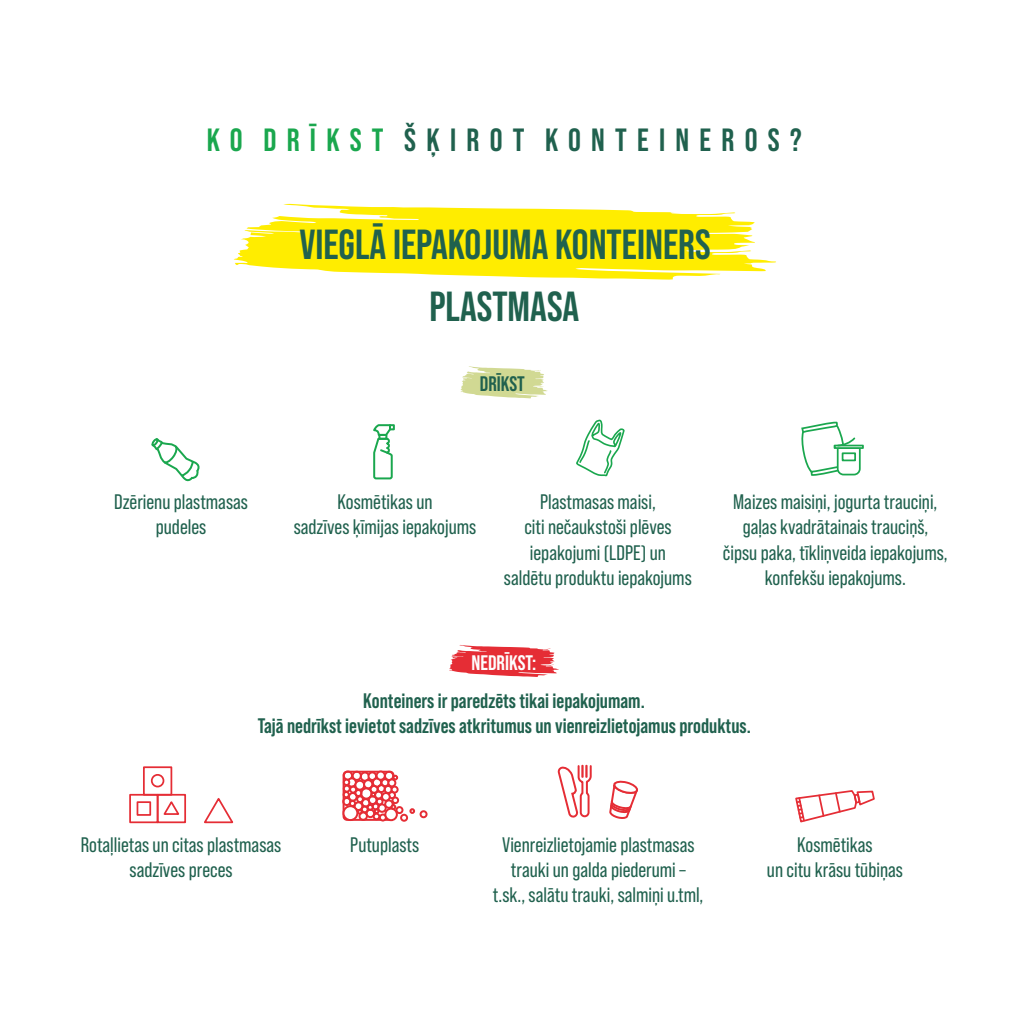
<style>
.page{position:relative;width:1010px;height:1010px;background:#fff}
.page>*{position:absolute;margin:0;border:0;box-sizing:border-box;transform-origin:0 0}
.t1{font:700 42px "Bebas Neue Pro";color:#20614e}
.t2{font:700 32.2px "Bebas Neue Pro";letter-spacing:.32em;color:#20614e}
.t3{font:21px/25.2px "Bebas Neue Pro";color:#20614e;text-align:center}
.t4{font:700 21px/25.2px "Bebas Neue Pro";color:#20614e;text-align:center}
.t5{font:700 21px "Bebas Neue Pro";color:#fefefe}
.s1{color:#1aa74e}
</style>
<div class="page">
<svg style="left:460px;top:366px;width:87px;height:32px"></svg>
<svg style="left:449px;top:645px;width:110px;height:32px"></svg>
<svg style="left:151px;top:438px;width:49px;height:44px"></svg>
<svg style="left:576px;top:420px;width:49px;height:56px"></svg>
<svg style="left:801px;top:421px;width:63px;height:55px"></svg>
<div style="left:841px;top:452px;width:15px;height:9px;border:2px solid #1aa74e"></div>
<svg style="left:557px;top:764px;width:81px;height:55px"></svg>
<svg style="left:373px;top:424px;width:22px;height:56px"></svg>
<svg style="left:795px;top:790px;width:80px;height:33px"></svg>
<div style="left:129px;top:794px;width:29px;height:29px;border:2px solid #e52d35"></div>
<div style="left:157px;top:794px;width:29px;height:29px;border:2px solid #e52d35"></div>
<div style="left:143px;top:766px;width:29px;height:29px;border:2px solid #e52d35"></div>
<svg style="left:204px;top:798px;width:30px;height:26px"></svg>
<svg style="left:163px;top:801px;width:17px;height:14px"></svg>
<div style="left:137px;top:801px;width:14px;height:15px;border:2px solid #e52d35"></div>
<div style="left:151px;top:774px;width:13px;height:13px;border:2px solid #e52d35;border-radius:50%"></div>
<div style="left:342px;top:770px;width:52px;height:51px;border:2px solid #e52d35;border-radius:3px"></div>
<div style="left:343px;top:770px;width:10px;height:11px;border:2px solid #e52d35;border-radius:50%"></div>
<div style="left:352px;top:770px;width:10px;height:11px;border:2px solid #e52d35;border-radius:50%"></div>
<svg style="left:347px;top:777px;width:10px;height:10px"></svg>
<div style="left:354px;top:780px;width:11px;height:10px;background:#fff;border:2px solid #e52d35;border-radius:50%"></div>
<div style="left:360px;top:771px;width:10px;height:10px;border:2px solid #e52d35;border-radius:50%"></div>
<div style="left:363px;top:779px;width:10px;height:10px;background:#fff;border:2px solid #e52d35;border-radius:50%"></div>
<div style="left:367px;top:771px;width:10px;height:10px;background:#fff;border:2px solid #e52d35;border-radius:50%"></div>
<div style="left:372px;top:777px;width:10px;height:10px;background:#fff;border:2px solid #e52d35;border-radius:50%"></div>
<div style="left:376px;top:770px;width:10px;height:11px;background:#fff;border:2px solid #e52d35;border-radius:50%"></div>
<div style="left:384px;top:771px;width:10px;height:10px;border:2px solid #e52d35;border-radius:50%"></div>
<div style="left:380px;top:778px;width:9px;height:9px;border:2px solid #e52d35;border-radius:50%"></div>
<svg style="left:343px;top:778px;width:7px;height:8px"></svg>
<div style="left:387px;top:778px;width:9px;height:9px;background:#fff;border:2px solid #e52d35;border-radius:50%"></div>
<div style="left:384px;top:785px;width:9px;height:9px;border:2px solid #e52d35;border-radius:50%"></div>
<div style="left:377px;top:784px;width:9px;height:9px;border:2px solid #e52d35;border-radius:50%"></div>
<div style="left:369px;top:785px;width:9px;height:9px;border:2px solid #e52d35;border-radius:50%"></div>
<div style="left:374px;top:790px;width:9px;height:9px;border:2px solid #e52d35;border-radius:50%"></div>
<div style="left:360px;top:787px;width:12px;height:12px;border:2px solid #e52d35;border-radius:50%"></div>
<div style="left:354px;top:789px;width:8px;height:8px;border:2px solid #e52d35;border-radius:50%"></div>
<div style="left:343px;top:784px;width:8px;height:8px;border:2px solid #e52d35;border-radius:50%"></div>
<div style="left:349px;top:785px;width:8px;height:8px;border:2px solid #e52d35;border-radius:50%"></div>
<div style="left:356px;top:795px;width:8px;height:8px;border:2px solid #e52d35;border-radius:50%"></div>
<svg style="left:379px;top:813px;width:8px;height:8px"></svg>
<div style="left:400px;top:814px;width:8px;height:7px;border:2px solid #e52d35;border-radius:50%"></div>
<div style="left:395px;top:806px;width:8px;height:8px;border:2px solid #e52d35;border-radius:50%"></div>
<div style="left:419px;top:810px;width:8px;height:8px;border:2px solid #e52d35;border-radius:50%"></div>
<svg style="left:391px;top:785px;width:7px;height:8px"></svg>
<svg style="left:388px;top:791px;width:8px;height:8px"></svg>
<div style="left:381px;top:792px;width:10px;height:9px;background:#fff;border:2px solid #e52d35;border-radius:50%"></div>
<div style="left:368px;top:795px;width:9px;height:10px;border:2px solid #e52d35;border-radius:50%"></div>
<div style="left:361px;top:798px;width:9px;height:9px;border:2px solid #e52d35;border-radius:50%"></div>
<div style="left:354px;top:801px;width:9px;height:10px;background:#fff;border:2px solid #e52d35;border-radius:50%"></div>
<div style="left:342px;top:797px;width:9px;height:9px;border:2px solid #e52d35;border-radius:50%"></div>
<div style="left:348px;top:792px;width:10px;height:9px;border:2px solid #e52d35;border-radius:50%"></div>
<div style="left:342px;top:805px;width:16px;height:16px;background:#fff;border:2px solid #e52d35;border-radius:50%"></div>
<div style="left:376px;top:797px;width:7px;height:8px;border:2px solid #e52d35;border-radius:50%"></div>
<div style="left:372px;top:802px;width:7px;height:8px;border:2px solid #e52d35;border-radius:50%"></div>
<div style="left:367px;top:804px;width:7px;height:7px;border:2px solid #e52d35;border-radius:50%"></div>
<div style="left:361px;top:805px;width:8px;height:8px;border:2px solid #e52d35;border-radius:50%"></div>
<svg style="left:370px;top:792px;width:6px;height:5px"></svg>
<div style="left:349px;top:800px;width:7px;height:7px;border:2px solid #e52d35;border-radius:50%"></div>
<div style="left:343px;top:791px;width:7px;height:7px;border:2px solid #e52d35;border-radius:50%"></div>
<div style="left:358px;top:811px;width:10px;height:10px;border:2px solid #e52d35;border-radius:50%"></div>
<div style="left:366px;top:808px;width:9px;height:10px;border:2px solid #e52d35;border-radius:50%"></div>
<div style="left:377px;top:803px;width:10px;height:10px;border:2px solid #e52d35;border-radius:50%"></div>
<div style="left:384px;top:799px;width:9px;height:10px;background:#fff;border:2px solid #e52d35;border-radius:50%"></div>
<div style="left:384px;top:807px;width:14px;height:14px;background:#fff;border:2px solid #e52d35;border-radius:50%"></div>
<div style="left:373px;top:812px;width:7px;height:8px;border:2px solid #e52d35;border-radius:50%"></div>
<svg style="left:374px;top:808px;width:5px;height:6px"></svg>
<svg style="left:357px;top:809px;width:6px;height:5px"></svg>
<svg style="left:391px;top:796px;width:8px;height:8px"></svg>
<svg style="left:392px;top:775px;width:6px;height:5px"></svg>
<svg style="left:409px;top:808px;width:6px;height:6px"></svg>
<svg style="left:390px;top:804px;width:6px;height:6px"></svg>
<svg style="left:234px;top:204px;width:542px;height:76px;fill:#ffed00"></svg>
<h2 class="t2" style="left:207px;top:124px;width:596px"><span class="s1">KO DRĪKST</span> ŠĶIROT KONTEINEROS?</h2>
<h1 class="t1" style="left:299px;top:224px;width:413px">VIEGLĀ IEPAKOJUMA KONTEINERS</h1>
<h1 class="t1" style="left:429px;top:287px;width:151px">PLASTMASA</h1>
<p class="t4" style="left:480px;top:372px;width:47px">DRĪKST</p>
<p class="t3" style="left:114px;top:490px;width:135px">Dzērienu plastmasas pudeles</p>
<p class="t3" style="left:294px;top:490px;width:184px">Kosmētikas un<br>sadzīves ķīmijas iepakojums</p>
<p class="t3" style="left:504px;top:490px;width:189px">Plastmasas maisi,<br>citi nečaukstoši plēves iepakojumi (LDPE) un saldētu produktu iepakojums</p>
<p class="t3" style="left:723px;top:490px;width:226px">Maizes maisiņi, jogurta trauciņi, gaļas kvadrātainais trauciņš, čipsu paka, tīkliņveida iepakojums, konfekšu iepakojums.</p>
<p class="t5" style="left:471px;top:652px;width:66px">NEDRĪKST:</p>
<p class="t4" style="left:258px;top:688px;width:495px">Konteiners ir paredzēts tikai iepakojumam.<br>Tajā nedrīkst ievietot sadzīves atkritumus un vienreizlietojamus produktus.</p>
<p class="t3" style="left:81px;top:833px;width:202px">Rotaļlietas un citas plastmasas sadzīves preces</p>
<p class="t3" style="left:350px;top:833px;width:70px">Putuplasts</p>
<p class="t3" style="left:493px;top:833px;width:212px">Vienreizlietojamie plastmasas trauki un galda piederumi – t.sk., salātu trauki, salmiņi u.tml,</p>
<p class="t3" style="left:767px;top:833px;width:137px">Kosmētikas<br>un citu krāsu tūbiņas</p>
</div>
